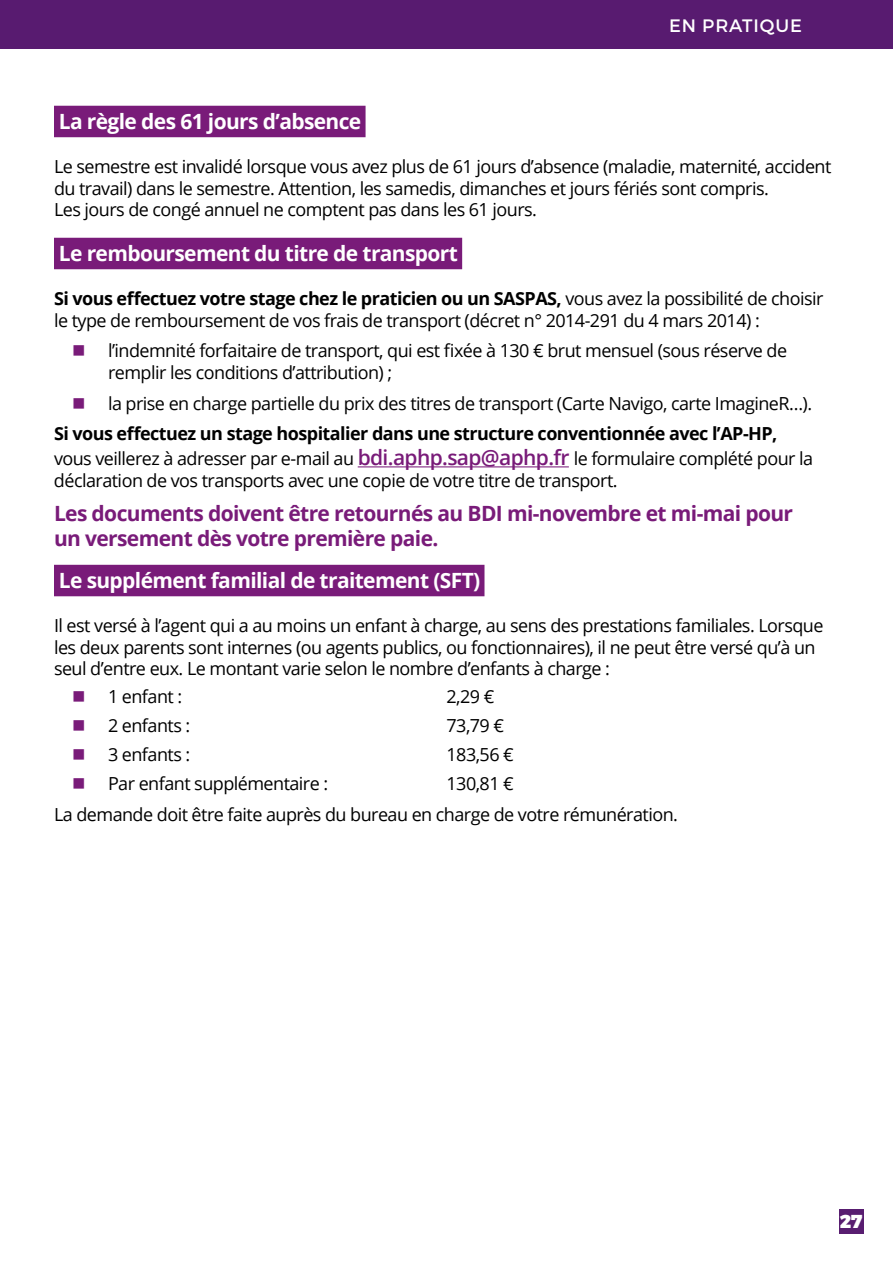
<style>
.page{position:relative;width:893px;height:1263px;background:#fff}
.page>*{position:absolute;margin:0;border:0;box-sizing:border-box;transform-origin:0 0}
.t1{font:700 21px "Open Sans";letter-spacing:-.03em;color:#fff}
.t2{font:700 21px/25.2px "Open Sans";letter-spacing:-.03em;color:#791b79}
.t3{font:900 18.75px "Montserrat";color:#fff}
.t4{font:18px/21.6px "Open Sans";letter-spacing:-.03em;color:#000}
.t5{font:18px "Montserrat";letter-spacing:.05em;color:#fff}
.s1{font-weight:700}
.s2{color:#791b79}
.s3{font-weight:600;font-size:21px;color:#791b79}
</style>
<div class="page">
<div style="left:0;top:0;width:893px;height:48px;background:#581b70"></div>
<div style="left:839px;top:1209px;width:24px;height:24px;background:#581d70"></div>
<div style="left:54px;top:106px;width:312px;height:31px;background:#791b79"></div>
<div style="left:54px;top:238px;width:408px;height:31px;background:#791b79"></div>
<hr style="left:358px;top:466px;width:211px;height:1px;background:#791b79">
<div style="left:54px;top:565px;width:430px;height:31px;background:#791b79"></div>
<p class="t5" style="left:669px;top:15px;width:134px">EN PRATIQUE</p>
<p class="t1" style="left:59px;top:107px;width:304px">La règle des 61 jours d’absence</p>
<p class="t4" style="left:54px;top:155px;width:779px">Le semestre est invalidé lorsque vous avez plus de 61 jours d’absence (maladie, maternité, accident du travail) dans le semestre. Attention, les samedis, dimanches et jours fériés sont compris.<br>Les jours de congé annuel ne comptent pas dans les 61 jours.</p>
<p class="t1" style="left:59px;top:239px;width:401px">Le remboursement du titre de transport</p>
<p class="t4" style="left:54px;top:287px;width:771px"><span class="s1">Si vous effectuez votre stage chez le praticien ou un SASPAS,</span> vous avez la possibilité de choisir le type de remboursement de vos frais de transport (décret n° 2014-291 du 4 mars 2014) :</p>
<p class="t4" style="left:108px;top:339px;width:681px;text-indent:-36px"><span class="s2">■</span> l’indemnité forfaitaire de transport, qui est fixée à 130 € brut mensuel (sous réserve de remplir les conditions d’attribution) ;</p>
<p class="t4" style="left:54px;top:387px;width:760px;line-height:30.6px;text-indent:18px"><span class="s2">■</span> la prise en charge partielle du prix des titres de transport (Carte Navigo, carte ImagineR…).<br><span class="s1">Si vous effectuez un stage hospitalier dans une structure conventionnée avec l’AP-HP,</span></p>
<p class="t4" style="left:54px;top:447px;width:761px">vous veillerez à adresser par e-mail au <span class="s3">bdi.aphp.sap@aphp.fr</span> le formulaire complété pour la déclaration de vos transports avec une copie de votre titre de transport.</p>
<p class="t2" style="left:54px;top:500px;width:741px">Les documents doivent être retournés au BDI mi-novembre et mi-mai pour un versement dès votre première paie.</p>
<p class="t1" style="left:59px;top:566px;width:423px">Le supplément familial de traitement (SFT)</p>
<p class="t4" style="left:54px;top:614px;width:771px">Il est versé à l’agent qui a au moins un enfant à charge, au sens des prestations familiales. Lorsque les deux parents sont internes (ou agents publics, ou fonctionnaires), il ne peut être versé qu’à un seul d’entre eux. Le montant varie selon le nombre d’enfants à charge :</p>
<p class="t4" style="left:72px;top:685px;width:112px"><span class="s2">■</span> 1 enfant :</p>
<p class="t4" style="left:72px;top:714px;width:120px"><span class="s2">■</span> 2 enfants :</p>
<p class="t4" style="left:72px;top:743px;width:120px"><span class="s2">■</span> 3 enfants :</p>
<p class="t4" style="left:72px;top:772px;width:258px"><span class="s2">■</span> Par enfant supplémentaire :</p>
<p class="t4" style="left:446px;top:685px;width:49px">2,29 €</p>
<p class="t4" style="left:446px;top:714px;width:59px">73,79 €</p>
<p class="t4" style="left:446px;top:743px;width:69px">183,56 €</p>
<p class="t4" style="left:446px;top:772px;width:69px">130,81 €</p>
<p class="t4" style="left:54px;top:803px;width:625px">La demande doit être faite auprès du bureau en charge de votre rémunération.</p>
<p class="t3" style="left:840px;top:1209px;width:24px">27</p>
</div>
